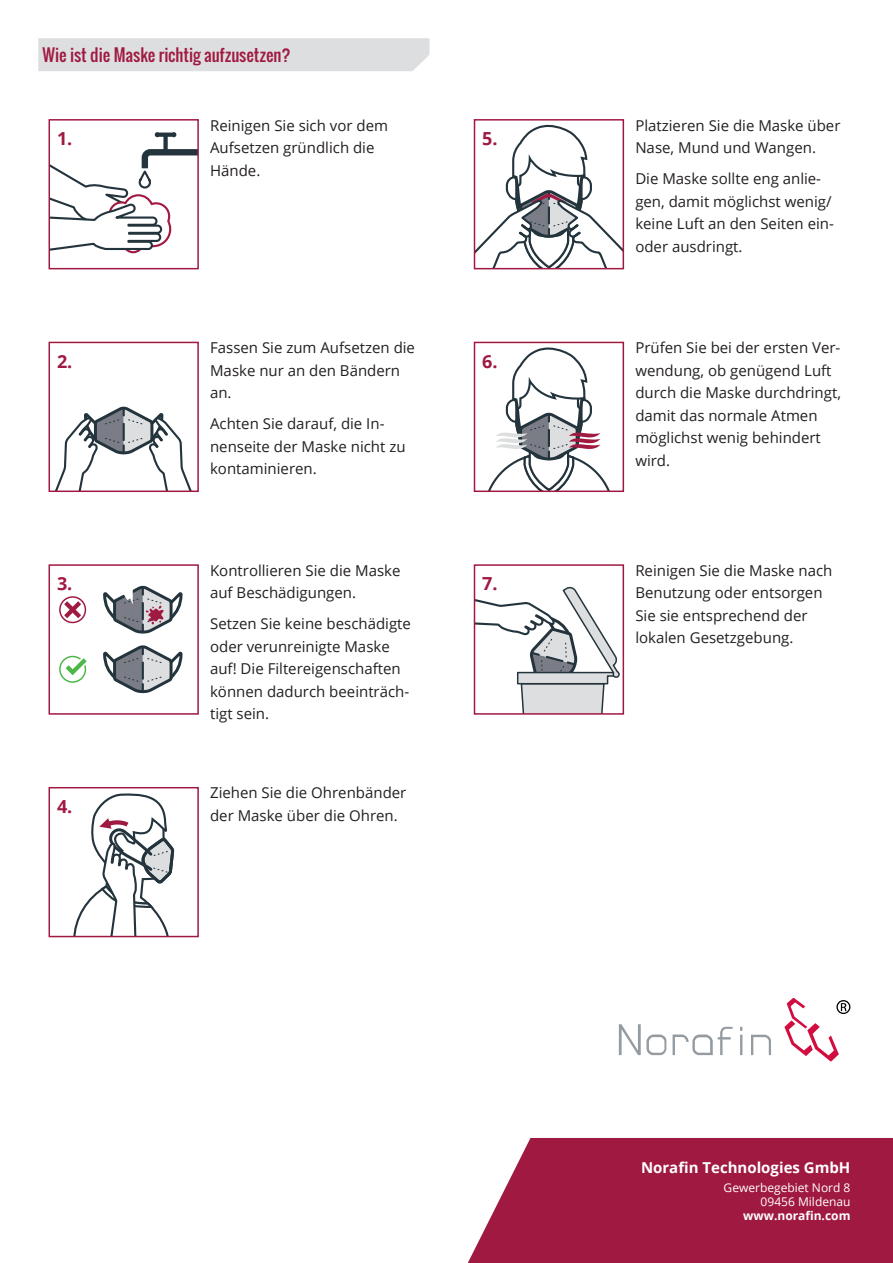
<style>
.page{position:relative;width:893px;height:1263px;background:#fff}
.page>*{position:absolute;margin:0;border:0;box-sizing:border-box;transform-origin:0 0}
.t1{font:700 18px "Open Sans";color:#a01941}
.t2{font:16.5px "Oswald";color:#a01941}
.t3{font:15px/22.5px "Open Sans";color:#231f20}
.t4{font:700 15px "Open Sans";color:#fff}
.t5{font:12px/14.4px "Open Sans";color:#fff;text-align:right}
.t6{font:700 12px "Open Sans";color:#fff}
</style>
<div class="page">
<svg style="left:467px;top:1138px;width:426px;height:125px;background:#a72a4f"></svg>
<svg style="left:619px;top:1024px;width:152px;height:31px"></svg>
<svg style="left:784px;top:998px;width:66px;height:64px"></svg>
<div style="left:38px;top:38px;width:391px;height:33px;background:#dddedf"></div>
<svg style="left:52px;top:132px;width:144px;height:122px"></svg>
<div style="left:49px;top:119px;width:150px;height:150px;border:2px solid #a01941"></div>
<svg style="left:55px;top:406px;width:136px;height:83px"></svg>
<div style="left:49px;top:342px;width:150px;height:150px;border:2px solid #a01941"></div>
<div style="left:59px;top:656px;width:27px;height:27px;border:1px solid #4cb848;border-radius:50%"></div>
<svg style="left:61px;top:655px;width:26px;height:25px"></svg>
<svg style="left:60px;top:597px;width:25px;height:25px"></svg>
<div style="left:59px;top:596px;width:27px;height:27px;border:1px solid #a01941;border-radius:50%"></div>
<svg style="left:64px;top:601px;width:17px;height:17px"></svg>
<svg style="left:103px;top:585px;width:80px;height:109px"></svg>
<div style="left:49px;top:564px;width:150px;height:151px;border:2px solid #a01941"></div>
<svg style="left:73px;top:793px;width:102px;height:141px"></svg>
<div style="left:49px;top:787px;width:150px;height:150px;border:2px solid #a01941"></div>
<svg style="left:477px;top:124px;width:144px;height:142px"></svg>
<div style="left:474px;top:119px;width:150px;height:150px;border:2px solid #a01941"></div>
<svg style="left:489px;top:347px;width:120px;height:142px"></svg>
<div style="left:474px;top:342px;width:150px;height:150px;border:2px solid #a01941"></div>
<svg style="left:477px;top:586px;width:143px;height:126px"></svg>
<div style="left:474px;top:564px;width:150px;height:151px;border:2px solid #a01941"></div>
<p class="t2" style="left:43px;top:43px;width:250px">Wie ist die Maske richtig aufzusetzen?</p>
<p class="t1" style="left:57px;top:126px;width:17px">1.</p>
<p class="t1" style="left:57px;top:348px;width:17px">2.</p>
<p class="t1" style="left:57px;top:571px;width:17px">3.</p>
<p class="t1" style="left:57px;top:794px;width:17px">4.</p>
<p class="t3" style="left:210px;top:113px;width:179px">Reinigen Sie sich vor dem<br>Aufsetzen gründlich die<br>Hände.</p>
<p class="t3" style="left:210px;top:336px;width:206px">Fassen Sie zum Aufsetzen die<br>Maske nur an den Bändern an.</p>
<p class="t3" style="left:210px;top:412px;width:197px">Achten Sie darauf, die In&shy;nenseite der Maske nicht zu kontaminieren.</p>
<p class="t3" style="left:210px;top:559px;width:192px">Kontrollieren Sie die Maske auf Beschädigungen.</p>
<p class="t3" style="left:210px;top:612px;width:202px">Setzen Sie keine beschädigte oder verunreinigte Maske auf! Die Filtereigenschaften können dadurch beeinträch&shy;tigt sein.</p>
<p class="t3" style="left:210px;top:781px;width:198px">Ziehen Sie die Ohrenbänder der Maske über die Ohren.</p>
<p class="t1" style="left:482px;top:126px;width:17px">5.</p>
<p class="t1" style="left:482px;top:348px;width:17px">6.</p>
<p class="t1" style="left:482px;top:571px;width:17px">7.</p>
<p class="t3" style="left:635px;top:113px;width:207px">Platzieren Sie die Maske über<br>Nase, Mund und Wangen.</p>
<p class="t3" style="left:635px;top:167px;width:200px">Die Maske sollte eng anlie&shy;gen, damit möglichst wenig/ keine Luft an den Seiten ein&shy;oder ausdringt.</p>
<p class="t3" style="left:635px;top:336px;width:207px">Prüfen Sie bei der ersten Ver&shy;wendung, ob genügend Luft durch die Maske durchdringt, damit das normale Atmen möglichst wenig behindert wird.</p>
<p class="t3" style="left:635px;top:559px;width:199px">Reinigen Sie die Maske nach<br>Benutzung oder entsorgen<br>Sie sie entsprechend der lokalen Gesetzgebung.</p>
<p class="t4" style="left:641px;top:1157px;width:211px">Norafin Technologies GmbH</p>
<p class="t5" style="left:724px;top:1180px;width:128px">Gewerbegebiet Nord 8<br>09456 Mildenau</p>
<p class="t6" style="left:743px;top:1207px;width:109px">www.norafin.com</p>
</div>
